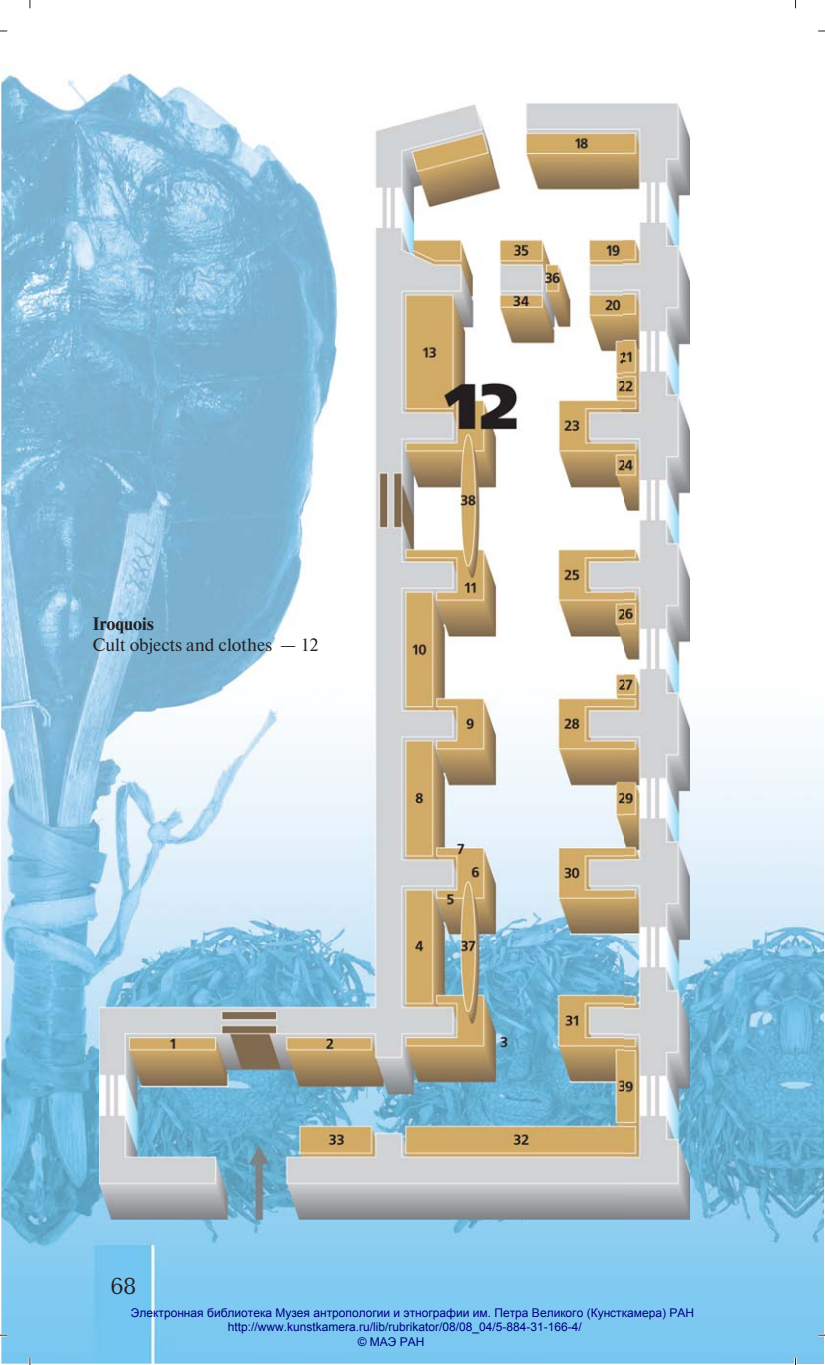
<style>
.page{position:relative;width:825px;height:1365px;background:#fff}
.page>*{position:absolute;margin:0;border:0;box-sizing:border-box;transform-origin:0 0}
.t1{font:24px "Baltica C";color:#231f20}
.t2{font:18px "Newton C";color:#231f20}
.t3{font:700 18px "Newton C";color:#231f20}
.t4{font:12px "Arial";color:#000080}
</style>
<div class="page">
<img style="left:2px;top:8px;width:822px;height:1355px">
<img style="left:99px;top:103px;width:590px;height:1116px">
<svg style="left:0;top:30px;width:7px;height:2px"></svg>
<svg style="left:818px;top:30px;width:7px;height:2px"></svg>
<svg style="left:0;top:1334px;width:7px;height:2px"></svg>
<svg style="left:818px;top:1334px;width:7px;height:2px"></svg>
<svg style="left:29px;top:0;width:2px;height:8px"></svg>
<svg style="left:29px;top:1358px;width:2px;height:7px"></svg>
<svg style="left:794px;top:1358px;width:3px;height:7px"></svg>
<h2 class="t3" style="left:92px;top:617px;width:63px">Iroquois</h2>
<h2 class="t2" style="left:92px;top:638px;width:228px">Cult objects and clothes — 12</h2>
<h1 class="t1" style="left:111px;top:1276px;width:27px">68</h1>
<p class="t4" style="left:131px;top:1305px;width:564px">Электронная библиотека Музея антропологии и этнографии им. Петра Великого (Кунсткамера) РАН</p>
<p class="t4" style="left:228px;top:1319px;width:356px">http://www.kunstkamera.ru/lib/rubrikator/08/08_04/5-884-31-166-4/</p>
<p class="t4" style="left:358px;top:1333px;width:68px">© МАЭ РАН</p>
</div>
